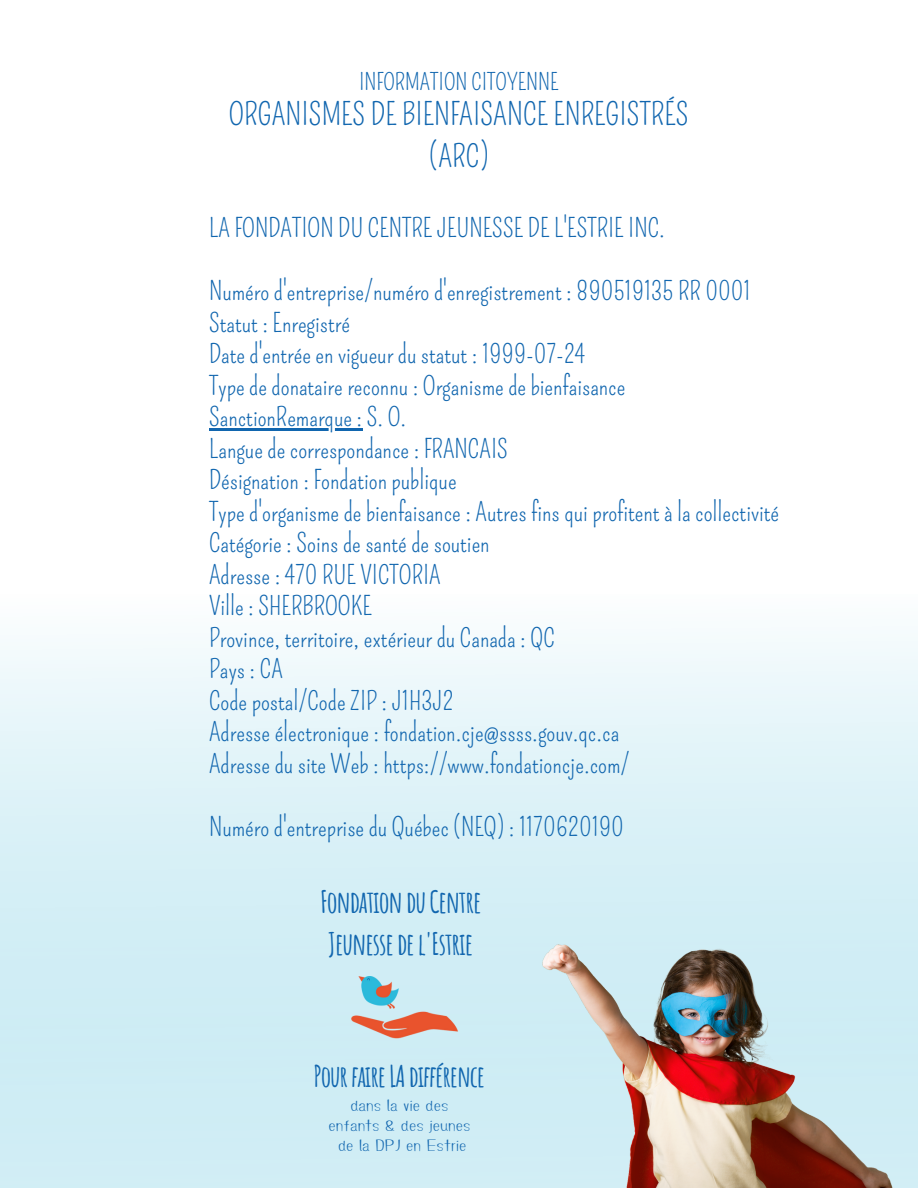
<style>
.page{position:relative;width:918px;height:1188px;background:#fff}
.page>*{position:absolute;margin:0;border:0;box-sizing:border-box;transform-origin:0 0}
.t1{font:30.45px/41.8px "Pompiere";color:#1166af;text-align:center}
.t2{font:700 30.15px/42px "Amatic SC";letter-spacing:-.04em;color:#1166af}
.t3{font:700 29.4px "Amatic SC";letter-spacing:-.04em;color:#1166af}
.t4{font:25.5px "Pompiere";color:#1166af}
.t5{font:22.8px "Pompiere";color:#1166af}
.t6{font:14.7px "Amatohoso Font";letter-spacing:-.04em;color:#1166af}
</style>
<div class="page">
<div style="left:0;top:594px;width:918px;height:594px;background:linear-gradient(to bottom,#f0f9fc,#c5e9f3)"></div>
<hr style="left:209px;top:429px;width:153px;height:2px;background:#1166af">
<img style="left:350px;top:977px;width:108px;height:68px">
<img style="left:542px;top:944px;width:350px;height:244px">
<p class="t5" style="left:359px;top:69px;width:201px">INFORMATION CITOYENNE</p>
<p class="t1" style="left:229px;top:94px;width:461px">ORGANISMES DE BIENFAISANCE ENREGISTRÉS (ARC)</p>
<p class="t4" style="left:209px;top:213px;width:458px">LA FONDATION DU CENTRE JEUNESSE DE L'ESTRIE INC.</p>
<p class="t4" style="left:209px;top:276px;width:543px">Numéro d'entreprise/numéro d'enregistrement : 890519135 RR 0001</p>
<p class="t4" style="left:209px;top:308px;width:142px">Statut : Enregistré</p>
<p class="t4" style="left:209px;top:339px;width:378px">Date d'entrée en vigueur du statut : 1999-07-24</p>
<p class="t4" style="left:209px;top:371px;width:418px">Type de donataire reconnu : Organisme de bienfaisance</p>
<p class="t4" style="left:209px;top:402px;width:199px">SanctionRemarque : S. O.</p>
<p class="t4" style="left:209px;top:434px;width:300px">Langue de correspondance : FRANCAIS</p>
<p class="t4" style="left:209px;top:465px;width:249px">Désignation : Fondation publique</p>
<p class="t4" style="left:209px;top:497px;width:572px">Type d'organisme de bienfaisance : Autres fins qui profitent à la collectivité</p>
<p class="t4" style="left:209px;top:528px;width:282px">Catégorie : Soins de santé de soutien</p>
<p class="t4" style="left:209px;top:560px;width:233px">Adresse : 470 RUE VICTORIA</p>
<p class="t4" style="left:209px;top:591px;width:164px">Ville : SHERBROOKE</p>
<p class="t4" style="left:209px;top:623px;width:347px">Province, territoire, extérieur du Canada : QC</p>
<p class="t4" style="left:209px;top:654px;width:76px">Pays : CA</p>
<p class="t4" style="left:209px;top:686px;width:246px">Code postal/Code ZIP : J1H3J2</p>
<p class="t4" style="left:209px;top:717px;width:412px">Adresse électronique : fondation.cje@ssss.gouv.qc.ca</p>
<p class="t4" style="left:209px;top:749px;width:422px">Adresse du site Web : https://www.fondationcje.com/</p>
<p class="t4" style="left:209px;top:812px;width:416px">Numéro d'entreprise du Québec (NEQ) : 1170620190</p>
<p class="t2" style="left:320px;top:881px;width:163px">FondationduCentre<br>Jeunessedel'Estrie</p>
<p class="t3" style="left:314px;top:1058px;width:173px">PourfaireLAdifférence</p>
<p class="t6" style="left:350px;top:1098px;width:100px">dans la vie des</p>
<p class="t6" style="left:328px;top:1118px;width:144px">enfants &amp; des jeunes</p>
<p class="t6" style="left:338px;top:1138px;width:131px">de la DPJ en Estrie</p>
</div>
